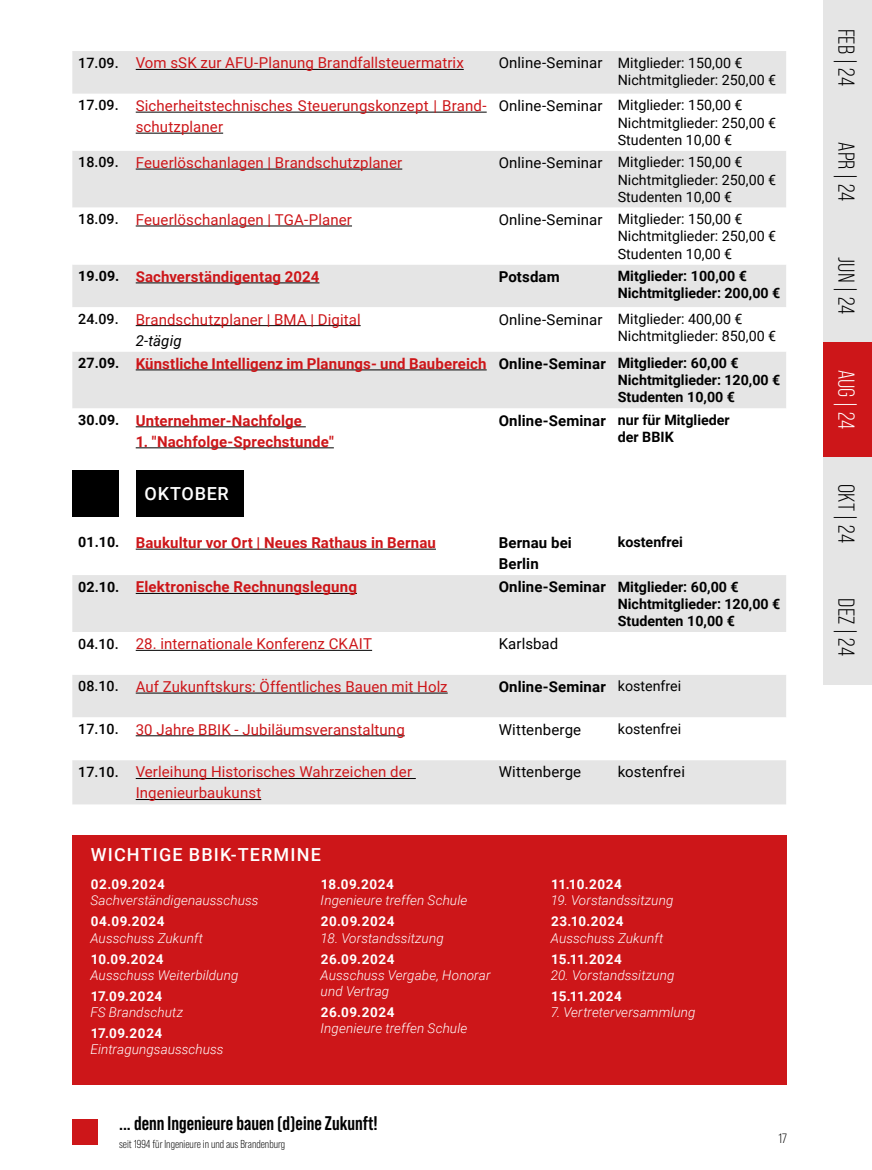
<style>
.page{position:relative;width:872px;height:1170px;background:#fff}
.page>*{position:absolute;margin:0;border:0;box-sizing:border-box;transform-origin:0 0}
.t1{font:22.95px "Bebas Neue Pro";color:#000}
.t2{font:22.95px "Bebas Neue Pro";color:#fff}
.t3{font:700 19.8px "Bebas Neue Pro";color:#000}
.t4{font:500 18px "Roboto";letter-spacing:.065em;color:#fff}
.t5{font:500 18px "Roboto";letter-spacing:.04em;color:#fff}
.t6{font:15px/21px "Roboto";letter-spacing:.005em;color:#cd1619}
.t7{font:700 15px "Roboto";letter-spacing:.01em;color:#cd1619}
.t8{font:700 15px/21px "Roboto";letter-spacing:.01em;color:#000}
.t9{font:15px "Roboto";letter-spacing:.01em;color:#000}
.t10{font:14.25px/17.1px "Roboto";color:#000}
.t11{font:700 14.25px/17.1px "Roboto";color:#000}
.t12{font:italic 300 13.5px/16.2px "Roboto";letter-spacing:.005em;color:#fff}
.t13{font:700 13.5px "Roboto";letter-spacing:.045em;color:#fff}
.t14{font:13.5px "Bebas Neue Pro";color:#000}
.t15{font:11.55px "Bebas Neue Pro";color:#000}
.s1{font-weight:500;font-size:14.25px;color:#000}
.s2{font-size:15px}
.s3{font-size:14.25px;color:#000}
.s4{font-style:italic;color:#000}
.s5{color:#000}
.s6{font-weight:400;font-size:14.25px}
</style>
<div class="page">
<div style="left:72px;top:1118px;width:26px;height:26px;background:#cd1619"></div>
<div style="left:824px;top:0;width:48px;height:114px;background:#e5e5e5"></div>
<div style="left:824px;top:114px;width:48px;height:115px;background:#e5e5e5"></div>
<div style="left:824px;top:229px;width:48px;height:113px;background:#e5e5e5"></div>
<div style="left:824px;top:342px;width:48px;height:115px;background:#cd1619"></div>
<div style="left:824px;top:457px;width:48px;height:112px;background:#e5e5e5"></div>
<div style="left:824px;top:569px;width:48px;height:115px;background:#e5e5e5"></div>
<div style="left:72px;top:51px;width:714px;height:753px;background:#e5e5e5"></div>
<svg style="left:72px;top:94px;width:714px;height:666px"></svg>
<hr style="left:136px;top:69px;width:328px;height:1px;background:#000">
<hr style="left:136px;top:112px;width:351px;height:1px;background:#000">
<hr style="left:136px;top:133px;width:87px;height:1px;background:#000">
<hr style="left:136px;top:169px;width:266px;height:1px;background:#000">
<hr style="left:136px;top:225px;width:216px;height:1px;background:#000">
<hr style="left:136px;top:282px;width:183px;height:1px;background:#000">
<hr style="left:136px;top:325px;width:225px;height:1px;background:#000">
<hr style="left:136px;top:369px;width:351px;height:1px;background:#000">
<hr style="left:136px;top:426px;width:170px;height:1px;background:#000">
<hr style="left:136px;top:447px;width:198px;height:1px;background:#000">
<hr style="left:136px;top:548px;width:300px;height:1px;background:#000">
<hr style="left:136px;top:593px;width:221px;height:1px;background:#000">
<hr style="left:136px;top:650px;width:236px;height:1px;background:#000">
<hr style="left:136px;top:692px;width:312px;height:1px;background:#000">
<hr style="left:136px;top:735px;width:269px;height:1px;background:#000">
<hr style="left:136px;top:778px;width:280px;height:1px;background:#000">
<hr style="left:136px;top:799px;width:125px;height:1px;background:#000">
<div style="left:72px;top:834px;width:715px;height:250px;background:#cd1619"></div>
<div style="left:136px;top:470px;width:107px;height:46px;background:#000"></div>
<div style="left:72px;top:470px;width:46px;height:46px;background:#000"></div>
<p class="t6" style="left:78px;top:54px;width:387px"><span class="s1">17.09.</span> Vom sSK zur AFU-Planung Brandfallsteuermatrix</p>
<p class="t10" style="left:618px;top:55px;width:160px;text-indent:-119px"><span class="s2">Online-Seminar</span> Mitglieder: 150,00 €<br>Nichtmitglieder: 250,00 €</p>
<p class="t6" style="left:136px;top:96px;width:352px;text-indent:-57px"><span class="s1">17.09.</span> Sicherheitstechnisches Steuerungskonzept | Brand&shy;schutzplaner</p>
<p class="t10" style="left:618px;top:98px;width:160px;text-indent:-119px"><span class="s2">Online-Seminar</span> Mitglieder: 150,00 €<br>Nichtmitglieder: 250,00 €<br>Studenten 10,00 €</p>
<p class="t6" style="left:78px;top:153px;width:325px"><span class="s1">18.09.</span> Feuerlöschanlagen | Brandschutzplaner</p>
<p class="t10" style="left:618px;top:155px;width:160px;text-indent:-119px"><span class="s2">Online-Seminar</span> Mitglieder: 150,00 €<br>Nichtmitglieder: 250,00 €<br>Studenten 10,00 €</p>
<p class="t6" style="left:78px;top:210px;width:275px"><span class="s1">18.09.</span> Feuerlöschanlagen | TGA-Planer</p>
<p class="t10" style="left:618px;top:212px;width:160px;text-indent:-119px"><span class="s2">Online-Seminar</span> Mitglieder: 150,00 €<br>Nichtmitglieder: 250,00 €<br>Studenten 10,00 €</p>
<p class="t7" style="left:78px;top:270px;width:243px"><span class="s3">19.09.</span> Sachverständigentag 2024</p>
<p class="t8" style="left:499px;top:267px;width:63px">Potsdam</p>
<p class="t11" style="left:618px;top:269px;width:164px">Mitglieder: 100,00 €<br>Nichtmitglieder: 200,00 €</p>
<p class="t6" style="left:136px;top:310px;width:226px;text-indent:-57px"><span class="s1">24.09.</span> Brandschutzplaner | BMA | Digital<br><span class="s4">2-tägig</span></p>
<p class="t10" style="left:618px;top:311px;width:160px;text-indent:-119px"><span class="s2">Online-Seminar</span> Mitglieder: 400,00 €<br>Nichtmitglieder: 850,00 €</p>
<p class="t7" style="left:78px;top:357px;width:662px"><span class="s3">27.09.</span> Künstliche Intelligenz im Planungs- und Baubereich <span class="s5">Online-Seminar</span> <span class="s3">Mitglieder: 60,00 €</span></p>
<p class="t11" style="left:618px;top:373px;width:164px">Nichtmitglieder: 120,00 €<br>Studenten 10,00 €</p>
<p class="t7" style="left:78px;top:414px;width:225px"><span class="s3">30.09.</span> Unternehmer-Nachfolge</p>
<p class="t7" style="left:136px;top:435px;width:200px">1. "Nachfolge-Sprechstunde"</p>
<p class="t11" style="left:618px;top:412px;width:113px;text-indent:-119px"><span class="s2">Online-Seminar</span> nur für Mitglieder der BBIK</p>
<p class="t5" style="left:145px;top:486px;width:86px">OKTOBER</p>
<p class="t7" style="left:78px;top:536px;width:359px"><span class="s3">01.10.</span> Baukultur vor Ort | Neues Rathaus in Bernau</p>
<p class="t8" style="left:499px;top:533px;width:75px">Bernau bei<br>Berlin</p>
<p class="t11" style="left:618px;top:535px;width:67px">kostenfrei</p>
<p class="t7" style="left:78px;top:580px;width:280px"><span class="s3">02.10.</span> Elektronische Rechnungslegung</p>
<p class="t11" style="left:618px;top:579px;width:164px;text-indent:-119px"><span class="s2">Online-Seminar</span> Mitglieder: 60,00 €<br>Nichtmitglieder: 120,00 €<br>Studenten 10,00 €</p>
<p class="t6" style="left:78px;top:634px;width:295px"><span class="s1">04.10.</span> 28. internationale Konferenz CKAIT</p>
<p class="t9" style="left:499px;top:637px;width:61px">Karlsbad</p>
<p class="t6" style="left:78px;top:677px;width:371px"><span class="s1">08.10.</span> Auf Zukunftskurs: Öffentliches Bauen mit Holz</p>
<p class="t8" style="left:499px;top:677px;width:184px">Online-Seminar <span class="s6">kostenfrei</span></p>
<p class="t6" style="left:78px;top:720px;width:328px"><span class="s1">17.10.</span> 30 Jahre BBIK - Jubiläumsveranstaltung</p>
<p class="t9" style="left:499px;top:722px;width:84px">Wittenberge</p>
<p class="t10" style="left:618px;top:721px;width:65px">kostenfrei</p>
<p class="t6" style="left:136px;top:762px;width:278px;text-indent:-57px"><span class="s1">17.10.</span> Verleihung Historisches Wahrzeichen der<br>Ingenieurbaukunst</p>
<p class="t9" style="left:499px;top:765px;width:84px">Wittenberge</p>
<p class="t9" style="left:618px;top:765px;width:69px">kostenfrei</p>
<p class="t4" style="left:91px;top:847px;width:232px">WICHTIGE BBIK-TERMINE</p>
<p class="t13" style="left:91px;top:878px;width:76px">02.09.2024</p>
<p class="t12" style="left:90px;top:893px;width:169px">Sachverständigenausschuss</p>
<p class="t13" style="left:91px;top:915px;width:75px">04.09.2024</p>
<p class="t12" style="left:90px;top:930px;width:114px">Ausschuss Zukunft</p>
<p class="t13" style="left:91px;top:953px;width:75px">10.09.2024</p>
<p class="t12" style="left:90px;top:967px;width:149px">Ausschuss Weiterbildung</p>
<p class="t13" style="left:91px;top:990px;width:73px">17.09.2024</p>
<p class="t12" style="left:90px;top:1005px;width:94px">FS Brandschutz</p>
<p class="t13" style="left:91px;top:1027px;width:73px">17.09.2024</p>
<p class="t12" style="left:90px;top:1042px;width:135px">Eintragungsausschuss</p>
<p class="t13" style="left:321px;top:878px;width:75px">18.09.2024</p>
<p class="t12" style="left:321px;top:893px;width:148px">Ingenieure treffen Schule</p>
<p class="t13" style="left:321px;top:915px;width:75px">20.09.2024</p>
<p class="t12" style="left:321px;top:930px;width:125px">18. Vorstandssitzung</p>
<p class="t13" style="left:321px;top:953px;width:75px">26.09.2024</p>
<p class="t12" style="left:321px;top:967px;width:171px">Ausschuss Vergabe, Honorar und Vertrag</p>
<p class="t13" style="left:321px;top:1006px;width:75px">26.09.2024</p>
<p class="t12" style="left:321px;top:1021px;width:148px">Ingenieure treffen Schule</p>
<h2 class="t3" style="left:119px;top:1115px;width:260px">... denn Ingenieure bauen (d)eine Zukunft!</h2>
<p class="t15" style="left:119px;top:1139px;width:168px">seit 1994 für Ingenieure in und aus Brandenburg</p>
<p class="t13" style="left:551px;top:878px;width:72px">11.10.2024</p>
<p class="t12" style="left:551px;top:893px;width:124px">19. Vorstandssitzung</p>
<p class="t13" style="left:551px;top:915px;width:74px">23.10.2024</p>
<p class="t12" style="left:551px;top:930px;width:114px">Ausschuss Zukunft</p>
<p class="t13" style="left:551px;top:953px;width:72px">15.11.2024</p>
<p class="t12" style="left:551px;top:967px;width:125px">20. Vorstandssitzung</p>
<p class="t13" style="left:551px;top:990px;width:72px">15.11.2024</p>
<p class="t12" style="left:551px;top:1005px;width:146px">7. Vertreterversammlung</p>
<p class="t14" style="left:778px;top:1130px;width:10px">17</p>
<h1 class="t1" style="left:857px;top:29px;width:59px;rotate:90deg">FEB | 24</h1>
<h1 class="t1" style="left:857px;top:142px;width:61px;rotate:90deg">APR | 24</h1>
<h1 class="t1" style="left:857px;top:257px;width:58px;rotate:90deg">JUN | 24</h1>
<h1 class="t2" style="left:857px;top:370px;width:61px;rotate:90deg">AUG | 24</h1>
<h1 class="t1" style="left:857px;top:484px;width:60px;rotate:90deg">OKT | 24</h1>
<h1 class="t1" style="left:857px;top:598px;width:59px;rotate:90deg">DEZ | 24</h1>
</div>
